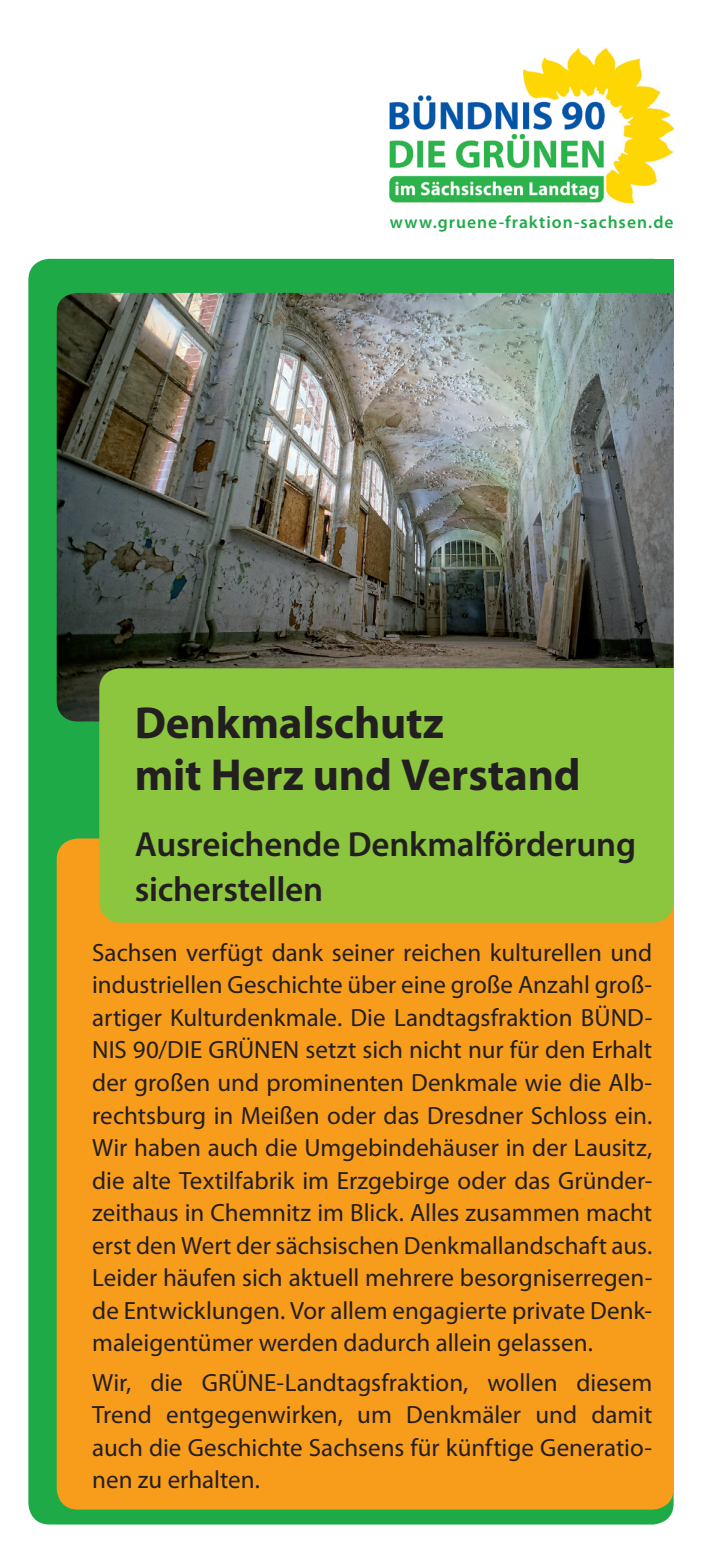
<style>
.page{position:relative;width:702px;height:1560px;background:#fff}
.page>*{position:absolute;margin:0;border:0;box-sizing:border-box;transform-origin:0 0}
.t1{font:700 45px/52.5px "Myriad Pro";letter-spacing:-.005em;color:#231f20}
.t2{font:600 35px/45px "Myriad Pro";letter-spacing:-.005em;color:#231f20}
.t3{font:25px/32.5px "Myriad Pro";color:#231f20;text-align:justify}
.t4{font:600 17.5px "Myriad Pro";letter-spacing:.06em;color:#1faa48}
</style>
<div class="page">
<div style="left:28px;top:259px;width:645px;height:1265px;background:#1faa48;border-radius:21px"></div>
<div style="left:57px;top:838px;width:616px;height:671px;background:#f89c1c;border-radius:21px"></div>
<div style="left:591px;top:259px;width:82px;height:78px;background:#1faa48"></div>
<img style="left:57px;top:293px;width:616px;height:428px">
<div style="left:99px;top:668px;width:574px;height:254px;background:#8bc63e;border-radius:21px"></div>
<div style="left:591px;top:668px;width:82px;height:78px;background:#8bc63e"></div>
<img style="left:390px;top:48px;width:283px;height:155px">
<p class="t4" style="left:390px;top:210px;width:285px">www.gruene-fraktion-sachsen.de</p>
<h1 class="t1" style="left:135px;top:694px;width:447px">Denkmalschutz<br>mit Herz und Verstand</h1>
<h2 class="t2" style="left:135px;top:821px;width:503px">Ausreichende Denkmalförderung sicherstellen</h2>
<p class="t3" style="left:92px;top:935px;width:561px">Sachsen verfügt dank seiner reichen kulturellen und industriellen Geschichte über eine große Anzahl groß&shy;artiger Kulturdenkmale. Die Landtagsfraktion BÜND-NIS 90/DIE GRÜNEN setzt sich nicht nur für den Erhalt der großen und prominenten Denkmale wie die Alb&shy;rechtsburg in Meißen oder das Dresdner Schloss ein.<br>Wir haben auch die Umgebindehäuser in der Lausitz, die alte Textilfabrik im Erzgebirge oder das Gründer&shy;zeithaus in Chemnitz im Blick. Alles zusammen macht erst den Wert der sächsischen Denkmallandschaft aus.<br>Leider häufen sich aktuell mehrere besorgniserregen&shy;de Entwicklungen. Vor allem engagierte private Denk&shy;maleigentümer werden dadurch allein gelassen.</p>
<p class="t3" style="left:92px;top:1365px;width:561px">Wir, die GRÜNE-Landtagsfraktion, wollen diesem Trend entgegenwirken, um Denkmäler und damit auch die Geschichte Sachsens für künftige Generatio&shy;nen zu erhalten.</p>
</div>
